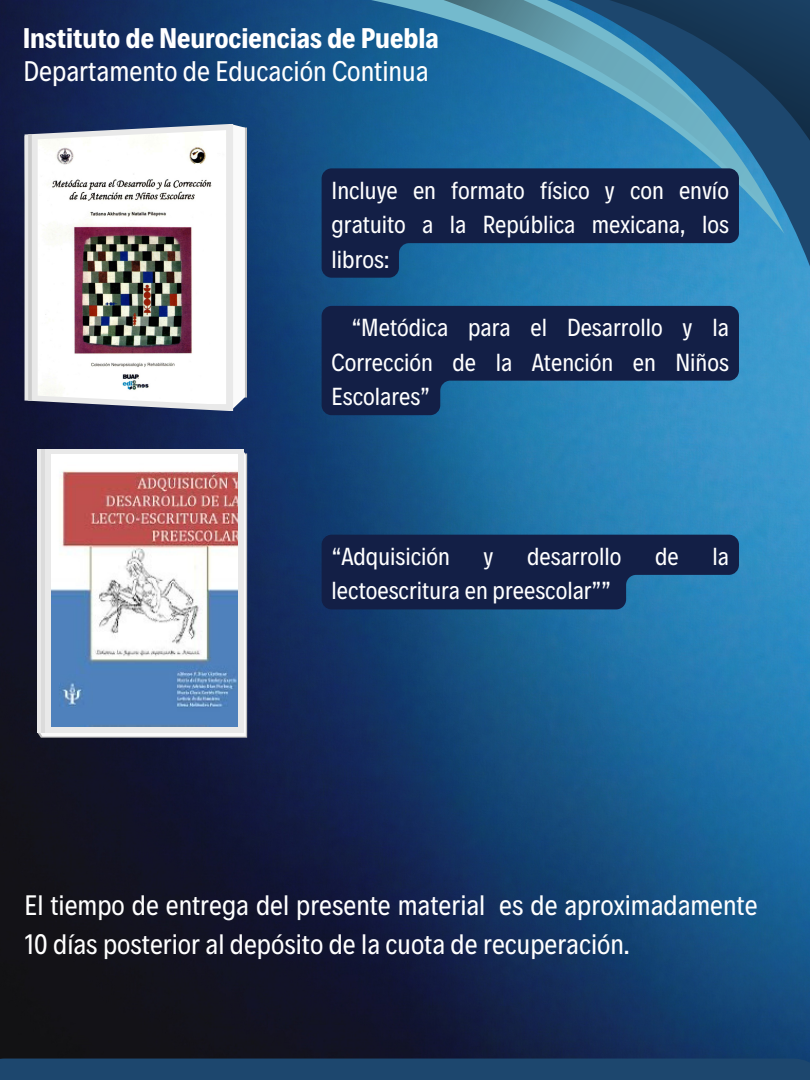
<style>
.page{position:relative;width:810px;height:1080px;background:#fff}
.page>*{position:absolute;margin:0;border:0;box-sizing:border-box;transform-origin:0 0}
.t1{font:700 28.75px "Decalotype";color:#fff}
.t2{font:28.75px "Decalotype";color:#fff}
.t3{font:28.5px/39.5px "Decalotype";color:#fff}
.t4{font:24.94px/34.6px "Decalotype";color:#fff;text-align:justify}
</style>
<div class="page">
<img style="left:0;top:0;width:810px;height:1059px">
<svg style="left:275px;top:0;width:120px;height:234px;background:#145489"></svg>
<svg style="left:525px;top:261px;width:285px;height:211px;background:#3491c6"></svg>
<svg style="left:739px;top:0;width:71px;height:261px;background:#21537a"></svg>
<svg style="left:395px;top:0;width:389px;height:234px;background:#2d749e"></svg>
<div style="left:0;top:1059px;width:810px;height:21px;background:#1d476e"></div>
<svg style="left:233px;top:124px;width:12px;height:287px"></svg>
<svg style="left:25px;top:124px;width:208px;height:287px;background:#afb3bf"></svg>
<svg style="left:28px;top:134px;width:4px;height:267px"></svg>
<img style="left:38px;top:130px;width:188px;height:275px">
<svg style="left:39px;top:450px;width:207px;height:287px"></svg>
<div style="left:37px;top:449px;width:206px;height:284px;background:#e9e9e9"></div>
<img style="left:51px;top:455px;width:186px;height:271px">
<hr style="left:41px;top:449px;width:3px;height:284px;background:#dbdbdb">
<svg style="left:322px;top:168px;width:417px;height:110px;background:#183964"></svg>
<svg style="left:322px;top:535px;width:417px;height:74px;background:#152b54"></svg>
<svg style="left:322px;top:306px;width:417px;height:109px;background:#183660"></svg>
<p class="t1" style="left:23px;top:19px;width:417px">Instituto de Neurociencias de Puebla</p>
<p class="t2" style="left:23px;top:52px;width:407px">Departamento de Educación Continua</p>
<p class="t4" style="left:332px;top:171px;width:399px">Incluye en formato físico y con envío gratuito a la República mexicana, los libros:</p>
<p class="t4" style="left:332px;top:309px;width:399px;text-indent:20px">“Metódica para el Desarrollo y la Corrección de la Atención en Niños Escolares”</p>
<p class="t4" style="left:332px;top:537px;width:120px">“Adquisición</p>
<p class="t4" style="left:484px;top:537px;width:11px">y</p>
<p class="t4" style="left:527px;top:537px;width:96px">desarrollo</p>
<p class="t4" style="left:655px;top:537px;width:25px">de</p>
<p class="t4" style="left:712px;top:537px;width:18px">la</p>
<p class="t4" style="left:332px;top:572px;width:281px">lectoescritura en preescolar””</p>
<p class="t3" style="left:25px;top:883px;width:735px">El tiempo de entrega del presente material es de aproximadamente<br>10 días posterior al depósito de la cuota de recuperación.</p>
</div>
